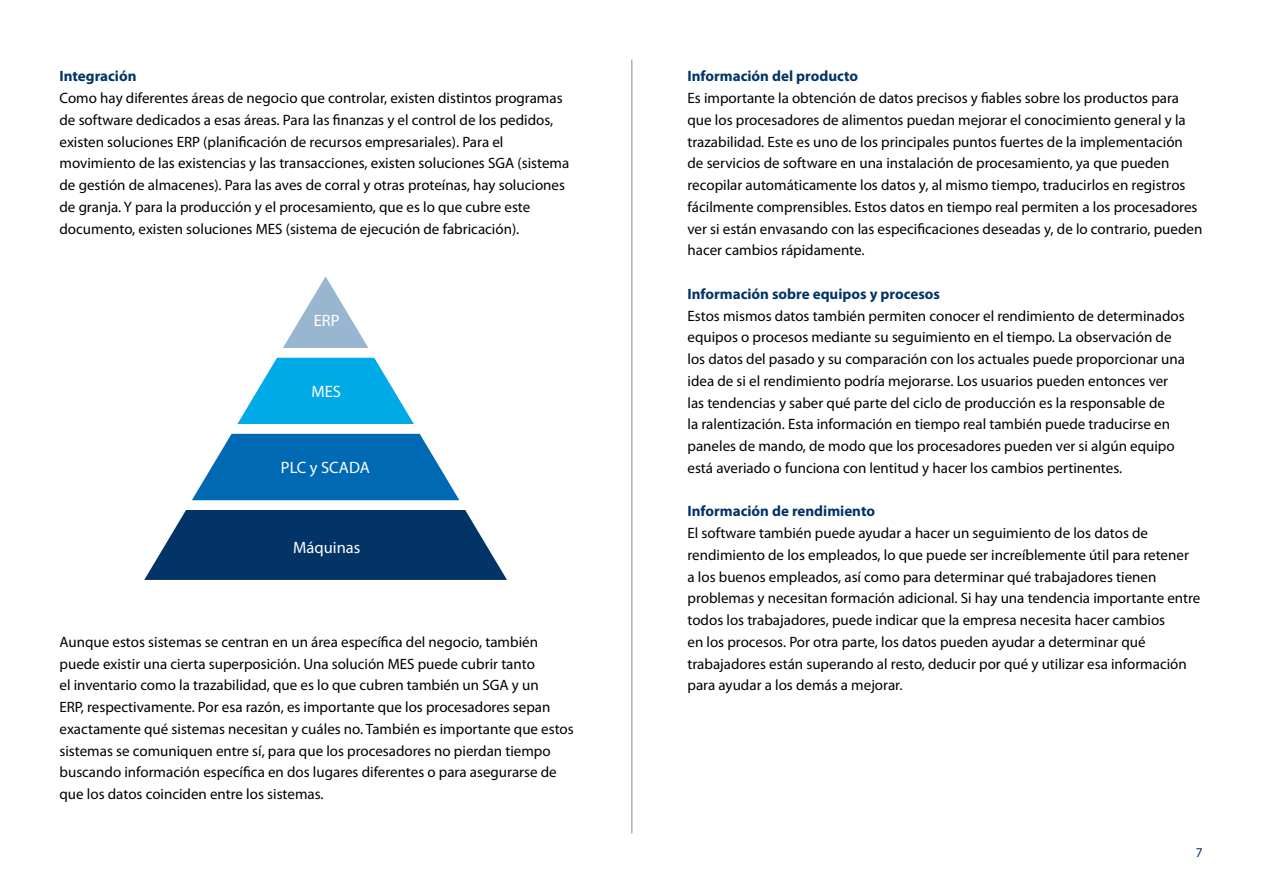
<style>
.page{position:relative;width:1263px;height:893px;background:#fff}
.page>*{position:absolute;margin:0;border:0;box-sizing:border-box;transform-origin:0 0}
.t1{font:16.5px "Myriad Pro";color:#fff}
.t2{font:15px/21.8px "Myriad Pro";color:#000}
.t3{font:700 15px "Myriad Pro";color:#023467}
.t4{font:13.5px "Myriad Pro";color:#023467}
</style>
<div class="page">
<hr style="left:631px;top:60px;width:1px;height:773px;background:#808b94">
<svg style="left:283px;top:276px;width:85px;height:72px"></svg>
<svg style="left:237px;top:358px;width:177px;height:66px"></svg>
<svg style="left:144px;top:510px;width:363px;height:70px;background:#1f4b78"></svg>
<svg style="left:192px;top:434px;width:267px;height:66px;background:#257fbf"></svg>
<p class="t3" style="left:60px;top:66px;width:78px">Integración</p>
<p class="t2" style="left:60px;top:87px;width:511px">Como hay diferentes áreas de negocio que controlar, existen distintos programas de software dedicados a esas áreas. Para las finanzas y el control de los pedidos, existen soluciones ERP (planificación de recursos empresariales). Para el movimiento de las existencias y las transacciones, existen soluciones SGA (sistema de gestión de almacenes). Para las aves de corral y otras proteínas, hay soluciones de granja. Y para la producción y el procesamiento, que es lo que cubre este documento, existen soluciones MES (sistema de ejecución de fabricación).</p>
<p class="t1" style="left:314px;top:310px;width:27px">ERP</p>
<p class="t1" style="left:312px;top:381px;width:31px">MES</p>
<p class="t1" style="left:281px;top:458px;width:90px">PLC y SCADA</p>
<p class="t1" style="left:293px;top:537px;width:69px">Máquinas</p>
<p class="t2" style="left:60px;top:631px;width:516px">Aunque estos sistemas se centran en un área específica del negocio, también puede existir una cierta superposición. Una solución MES puede cubrir tanto<br>el inventario como la trazabilidad, que es lo que cubren también un SGA y un<br>ERP, respectivamente. Por esa razón, es importante que los procesadores sepan exactamente qué sistemas necesitan y cuáles no. También es importante que estos sistemas se comuniquen entre sí, para que los procesadores no pierdan tiempo buscando información específica en dos lugares diferentes o para asegurarse de que los datos coinciden entre los sistemas.</p>
<p class="t3" style="left:687px;top:66px;width:172px">Información del producto</p>
<p class="t2" style="left:687px;top:87px;width:516px">Es importante la obtención de datos precisos y fiables sobre los productos para que los procesadores de alimentos puedan mejorar el conocimiento general y la trazabilidad. Este es uno de los principales puntos fuertes de la implementación de servicios de software en una instalación de procesamiento, ya que pueden recopilar automáticamente los datos y, al mismo tiempo, traducirlos en registros fácilmente comprensibles. Estos datos en tiempo real permiten a los procesadores ver si están envasando con las especificaciones deseadas y, de lo contrario, pueden hacer cambios rápidamente.</p>
<p class="t3" style="left:687px;top:284px;width:254px">Información sobre equipos y procesos</p>
<p class="t2" style="left:687px;top:304px;width:499px">Estos mismos datos también permiten conocer el rendimiento de determinados equipos o procesos mediante su seguimiento en el tiempo. La observación de los datos del pasado y su comparación con los actuales puede proporcionar una idea de si el rendimiento podría mejorarse. Los usuarios pueden entonces ver las tendencias y saber qué parte del ciclo de producción es la responsable de<br>la ralentización. Esta información en tiempo real también puede traducirse en paneles de mando, de modo que los procesadores pueden ver si algún equipo está averiado o funciona con lentitud y hacer los cambios pertinentes.</p>
<p class="t3" style="left:687px;top:501px;width:189px">Información de rendimiento</p>
<p class="t2" style="left:687px;top:522px;width:514px">El software también puede ayudar a hacer un seguimiento de los datos de rendimiento de los empleados, lo que puede ser increíblemente útil para retener<br>a los buenos empleados, así como para determinar qué trabajadores tienen problemas y necesitan formación adicional. Si hay una tendencia importante entre todos los trabajadores, puede indicar que la empresa necesita hacer cambios<br>en los procesos. Por otra parte, los datos pueden ayudar a determinar qué trabajadores están superando al resto, deducir por qué y utilizar esa información para ayudar a los demás a mejorar.</p>
<p class="t4" style="left:1196px;top:844px;width:8px">7</p>
</div>
